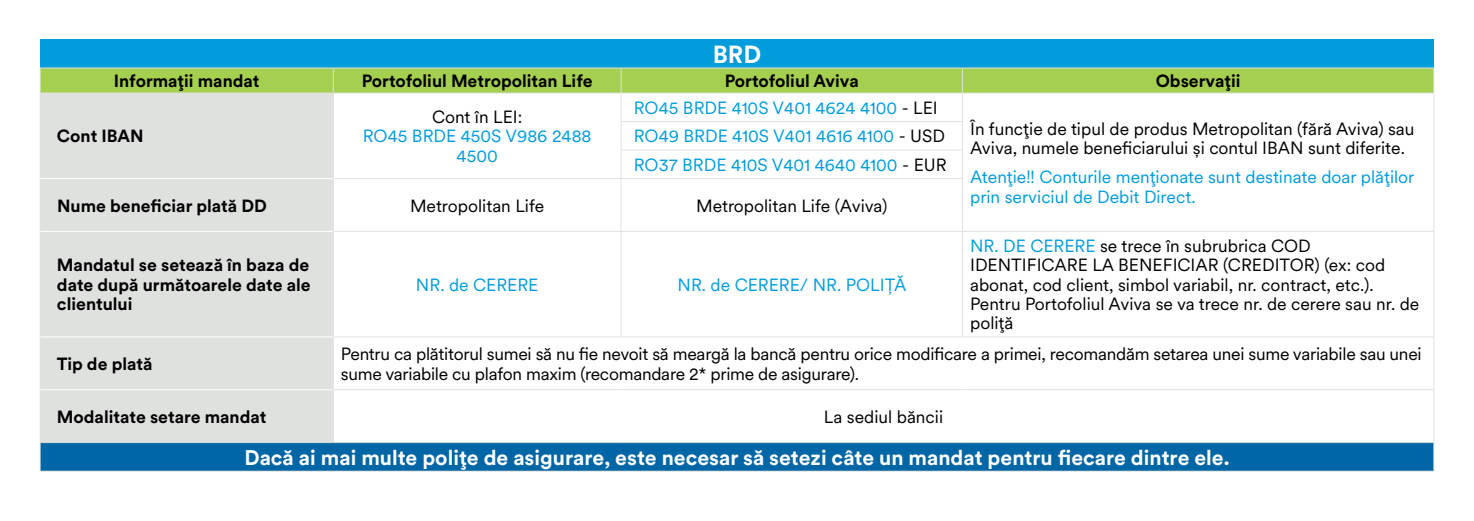
<style>
.page{position:relative;width:1474px;height:521px;background:#fff}
.page>*{position:absolute;margin:0;border:0;box-sizing:border-box;transform-origin:0 0}
.t1{font:700 24.5px "Met Life Circular";color:#fff}
.t2{font:700 21px "Met Life Circular";color:#fff}
.t3{font:17.5px/19.2px "Met Life Circular";color:#000}
.t4{font:17.5px/19.2px "Met Life Circular";color:#009cdc}
.t5{font:700 17.5px/19.2px "Met Life Circular";color:#000;text-align:justify}
.s1{color:#000}
.s2{color:#009cdc}
</style>
<div class="page">
<div style="left:40px;top:40px;width:1393px;height:28px;background:#009cdc"></div>
<div style="left:41px;top:69px;width:1392px;height:24px;background:#a5cf4f"></div>
<div style="left:41px;top:94px;width:292px;height:348px;background:#dfe1df"></div>
<div style="left:40px;top:442px;width:1393px;height:29px;background:#0066a6"></div>
<hr style="left:40px;top:68px;width:293px;height:1px;background:#dfe1df">
<hr style="left:333px;top:68px;width:288px;height:1px;background:#dfe1df">
<hr style="left:621px;top:68px;width:341px;height:1px;background:#dfe1df">
<hr style="left:962px;top:68px;width:472px;height:1px;background:#dfe1df">
<hr style="left:40px;top:93px;width:293px;height:1px;background:#dfe1df">
<hr style="left:333px;top:93px;width:288px;height:1px;background:#dfe1df">
<hr style="left:621px;top:93px;width:341px;height:1px;background:#dfe1df">
<hr style="left:962px;top:93px;width:472px;height:1px;background:#dfe1df">
<hr style="left:620px;top:121px;width:342px;height:1px;background:#dfe1df">
<svg style="left:40px;top:68px;width:1px;height:111px"></svg>
<svg style="left:333px;top:68px;width:1px;height:110px"></svg>
<hr style="left:620px;top:150px;width:342px;height:1px;background:#dfe1df">
<svg style="left:620px;top:68px;width:1px;height:110px"></svg>
<svg style="left:962px;top:68px;width:1px;height:110px"></svg>
<svg style="left:1433px;top:68px;width:1px;height:111px"></svg>
<hr style="left:40px;top:179px;width:1px;height:52px;background:#dfe1df">
<hr style="left:333px;top:178px;width:288px;height:1px;background:#dfe1df">
<hr style="left:333px;top:179px;width:1px;height:52px;background:#dfe1df">
<hr style="left:621px;top:178px;width:341px;height:1px;background:#dfe1df">
<hr style="left:620px;top:179px;width:1px;height:52px;background:#dfe1df">
<hr style="left:962px;top:179px;width:1px;height:52px;background:#dfe1df">
<hr style="left:1433px;top:179px;width:1px;height:52px;background:#dfe1df">
<hr style="left:40px;top:231px;width:1px;height:106px;background:#dfe1df">
<hr style="left:333px;top:231px;width:288px;height:1px;background:#dfe1df">
<hr style="left:333px;top:232px;width:1px;height:104px;background:#dfe1df">
<hr style="left:621px;top:231px;width:341px;height:1px;background:#dfe1df">
<hr style="left:620px;top:232px;width:1px;height:104px;background:#dfe1df">
<hr style="left:962px;top:231px;width:472px;height:1px;background:#dfe1df">
<hr style="left:962px;top:232px;width:1px;height:104px;background:#dfe1df">
<hr style="left:1433px;top:232px;width:1px;height:104px;background:#dfe1df">
<hr style="left:40px;top:337px;width:1px;height:53px;background:#dfe1df">
<hr style="left:333px;top:336px;width:288px;height:1px;background:#dfe1df">
<hr style="left:333px;top:337px;width:1px;height:52px;background:#dfe1df">
<hr style="left:621px;top:336px;width:341px;height:1px;background:#dfe1df">
<hr style="left:962px;top:336px;width:472px;height:1px;background:#dfe1df">
<hr style="left:1433px;top:337px;width:1px;height:52px;background:#dfe1df">
<hr style="left:40px;top:390px;width:1px;height:52px;background:#dfe1df">
<hr style="left:333px;top:389px;width:288px;height:1px;background:#dfe1df">
<hr style="left:333px;top:390px;width:1px;height:52px;background:#dfe1df">
<hr style="left:621px;top:389px;width:341px;height:1px;background:#dfe1df">
<hr style="left:962px;top:389px;width:472px;height:1px;background:#dfe1df">
<hr style="left:1433px;top:390px;width:1px;height:52px;background:#dfe1df">
<hr style="left:40px;top:442px;width:293px;height:1px;background:#dfe1df">
<svg style="left:40px;top:443px;width:1px;height:28px"></svg>
<hr style="left:333px;top:442px;width:288px;height:1px;background:#dfe1df">
<hr style="left:621px;top:442px;width:341px;height:1px;background:#dfe1df">
<hr style="left:962px;top:442px;width:472px;height:1px;background:#dfe1df">
<svg style="left:1433px;top:443px;width:1px;height:28px"></svg>
<hr style="left:40px;top:471px;width:293px;height:1px;background:#dfe1df">
<hr style="left:333px;top:471px;width:288px;height:1px;background:#dfe1df">
<hr style="left:621px;top:471px;width:341px;height:1px;background:#dfe1df">
<hr style="left:962px;top:471px;width:472px;height:1px;background:#dfe1df">
<hr style="left:41px;top:178px;width:292px;height:1px;background:#fff">
<hr style="left:41px;top:231px;width:292px;height:1px;background:#fff">
<hr style="left:41px;top:336px;width:292px;height:1px;background:#fff">
<hr style="left:41px;top:389px;width:292px;height:1px;background:#fff">
<h1 class="t1" style="left:712px;top:38px;width:50px">BRD</h1>
<p class="t5" style="left:114px;top:71px;width:147px">Informații mandat</p>
<p class="t5" style="left:362px;top:71px;width:232px">Portofoliul Metropolitan Life</p>
<p class="t5" style="left:724px;top:71px;width:136px">Portofoliul Aviva</p>
<p class="t5" style="left:1155px;top:71px;width:86px">Observații</p>
<p class="t5" style="left:57px;top:126px;width:88px">Cont IBAN</p>
<p class="t4" style="left:633px;top:97px;width:305px">RO45 BRDE 410S V401 4624 4100 <span class="s1">- LEI</span></p>
<p class="t3" style="left:432px;top:107px;width:92px">Cont în LEI:</p>
<p class="t4" style="left:363px;top:126px;width:230px;text-align:center">RO45 BRDE 450S V986 2488<br>4500</p>
<p class="t3" style="left:970px;top:118px;width:446px">În funcție de tipul de produs Metropolitan (fără Aviva) sau<br>Aviva, numele beneficiarului și contul IBAN sunt diferite.</p>
<p class="t4" style="left:970px;top:167px;width:446px">Atenție!! Conturile menționate sunt destinate doar plăților prin serviciul de Debit Direct.</p>
<p class="t4" style="left:633px;top:121px;width:314px;line-height:28.5px">RO49 BRDE 410S V401 4616 4100 <span class="s1">- USD<br></span>RO37 BRDE 410S V401 4640 4100 <span class="s1">- EUR</span></p>
<p class="t5" style="left:57px;top:195px;width:211px">Nume beneficiar plată DD</p>
<p class="t3" style="left:410px;top:195px;width:136px">Metropolitan Life</p>
<p class="t3" style="left:696px;top:195px;width:193px">Metropolitan Life (Aviva)</p>
<p class="t5" style="left:57px;top:255px;width:255px">Mandatul se setează în baza de date după următoarele date ale clientului</p>
<p class="t4" style="left:416px;top:274px;width:124px">NR. de CERERE</p>
<p class="t4" style="left:677px;top:274px;width:230px">NR. de CERERE/ NR. POLIȚĂ</p>
<p class="t3" style="left:970px;top:236px;width:451px"><span class="s2">NR. DE CERERE</span> se trece în subrubrica COD IDENTIFICARE LA BENEFICIAR (CREDITOR) (ex: cod abonat, cod client, simbol variabil, nr. contract, etc.).<br>Pentru Portofoliul Aviva se va trece nr. de cerere sau nr. de poliță</p>
<p class="t5" style="left:57px;top:353px;width:97px">Tip de plată</p>
<p class="t3" style="left:341px;top:344px;width:1082px">Pentru ca plătitorul sumei să nu fie nevoit să meargă la bancă pentru orice modificare a primei, recomandăm setarea unei sume variabile sau unei sume variabile cu plafon maxim (recomandare 2* prime de asigurare).</p>
<p class="t5" style="left:57px;top:406px;width:211px">Modalitate setare mandat</p>
<p class="t3" style="left:824px;top:406px;width:121px">La sediul băncii</p>
<p class="t2" style="left:244px;top:443px;width:986px">Dacă ai mai multe polițe de asigurare, este necesar să setezi câte un mandat pentru fiecare dintre ele.</p>
</div>
